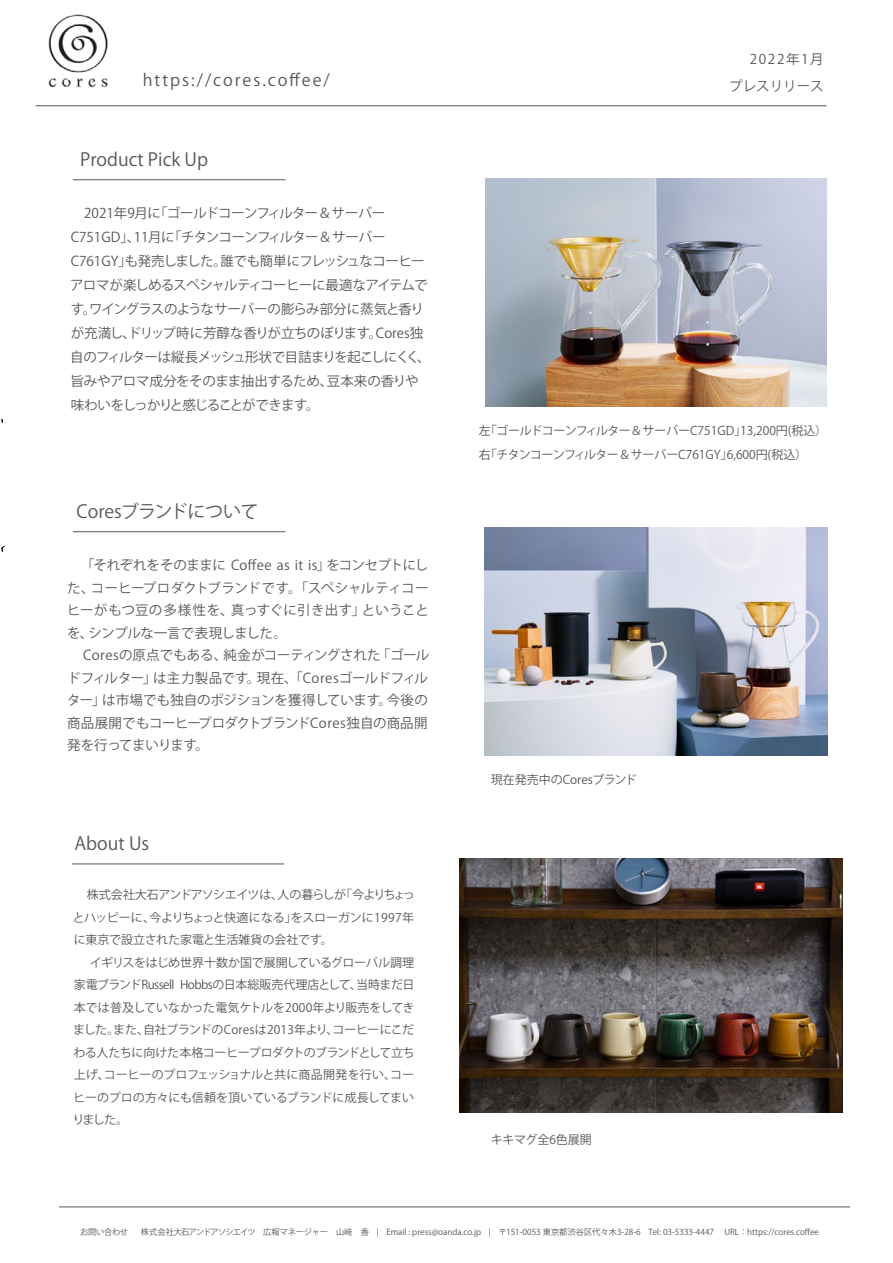
<style>
.page{position:relative;width:893px;height:1263px;background:#fff}
.page>*{position:absolute;margin:0;border:0;box-sizing:border-box;transform-origin:0 0}
.t1{font:18px "Koz Go Pr 6 N";color:#595757}
.t2{font:16.5px "Koz Go Pr 6 N";letter-spacing:.12em;color:#595757}
.t3{font:13.5px/24px "Koz Go Pr 6 N";letter-spacing:-.04em;color:#595757}
.t4{font:13.5px/22.5px "Koz Go Pr 6 N";letter-spacing:-.02em;color:#595757;text-align:justify}
.t5{font:13.5px/27px "Koz Go Pr 6 N";letter-spacing:.06em;color:#595757;text-align:right}
.t6{font:12px/22.5px "Koz Go Pr 6 N";letter-spacing:-.005em;color:#595757;text-align:justify}
.t7{font:8.25px "Koz Go Pr 6 N";color:#595757}
</style>
<div class="page">
<hr style="left:59px;top:1207px;width:791px;height:1px;background:#595757">
<hr style="left:73px;top:531px;width:212px;height:1px;background:#585757">
<hr style="left:72px;top:864px;width:212px;height:1px;background:#585757">
<hr style="left:36px;top:106px;width:790px;height:1px;background:#595757">
<img style="left:48px;top:14px;width:60px;height:74px">
<img style="left:485px;top:178px;width:342px;height:228px">
<img style="left:485px;top:527px;width:342px;height:228px">
<hr style="left:73px;top:179px;width:212px;height:1px;background:#585757">
<img style="left:459px;top:859px;width:384px;height:253px">
<h2 class="t2" style="left:143px;top:71px;width:189px">https://cores.coffee/</h2>
<h1 class="t1" style="left:80px;top:149px;width:129px">Product Pick Up</h1>
<p class="t3" style="left:70px;top:202px;width:362px">　2021年9月に「ゴールドコーンフィルター＆サーバー<br>C751GD」、11月に「チタンコーンフィルター＆サーバー<br>C761GY」も発売しました。誰でも簡単にフレッシュなコーヒーアロマが楽しめるスペシャルティコーヒーに最適なアイテムです。ワイングラスのようなサーバーの膨らみ部分に蒸気と香りが充満し、ドリップ時に芳醇な香りが立ちのぼります。Cores独自のフィルターは縦長メッシュ形状で目詰まりを起こしにくく、旨みやアロマ成分をそのまま抽出するため、豆本来の香りや味わいをしっかりと感じることができます。</p>
<h1 class="t1" style="left:77px;top:501px;width:183px">Coresブランドについて</h1>
<p class="t4" style="left:67px;top:554px;width:363px">　「それぞれをそのままに Coffee as it is」をコンセプトにした、コーヒープロダクトブランドです。「スペシャルティコーヒーがもつ豆の多様性を、真っすぐに引き出す」ということを、シンプルな一言で表現しました。</p>
<p class="t4" style="left:67px;top:644px;width:364px;text-align:left;text-indent:16px">Coresの原点でもある、純金がコーティングされた「ゴールドフィルター」は主力製品です。現在、「Coresゴールドフィルター」は市場でも独自のポジションを獲得しています。今後の商品展開でもコーヒープロダクトブランドCores独自の商品開発を行ってまいります。</p>
<h1 class="t1" style="left:74px;top:833px;width:76px">About Us</h1>
<p class="t6" style="left:73px;top:884px;width:343px;text-indent:14px">株式会社大石アンドアソシエイツは、人の暮らしが「今よりちょっとハッピーに、今よりちょっと快適になる」をスローガンに1997年に東京で設立された家電と生活雑貨の会社です。</p>
<p class="t6" style="left:72px;top:951px;width:344px;text-indent:18px">イギリスをはじめ世界十数か国で展開しているグローバル調理家電ブランドRussell Hobbsの日本総販売代理店として、当時まだ日本では普及していなかった電気ケトルを2000年より販売をしてきました。また、自社ブランドのCoresは2013年より、コーヒーにこだわる人たちに向けた本格コーヒープロダクトのブランドとして立ち上げ、コーヒーのプロフェッショナルと共に商品開発を行い、コーヒーのプロの方々にも信頼を頂いているブランドに成長してまいりました。</p>
<p class="t5" style="left:729px;top:45px;width:96px">2022年1月<br>プレスリリース</p>
<p class="t6" style="left:479px;top:418px;width:350px;line-height:24px">左「ゴールドコーンフィルター＆サーバーC751GD」13,200円(税込）右「チタンコーンフィルター＆サーバーC761GY」6,600円(税込）</p>
<p class="t6" style="left:491px;top:768px;width:148px">現在発売中のCoresブランド</p>
<p class="t6" style="left:491px;top:1128px;width:103px">キキマグ全6色展開</p>
<p class="t7" style="left:80px;top:1227px;width:50px">お問い合わせ</p>
<p class="t7" style="left:141px;top:1227px;width:680px">株式会社大石アンドアソシエイツ　広報マネージャー　山﨑　香 | Email : press@oanda.co.jp | 〒151-0053 東京都渋谷区代々木3-28-6 Tel: 03-5333-4447 　URL：https://cores.coffee</p>
</div>
